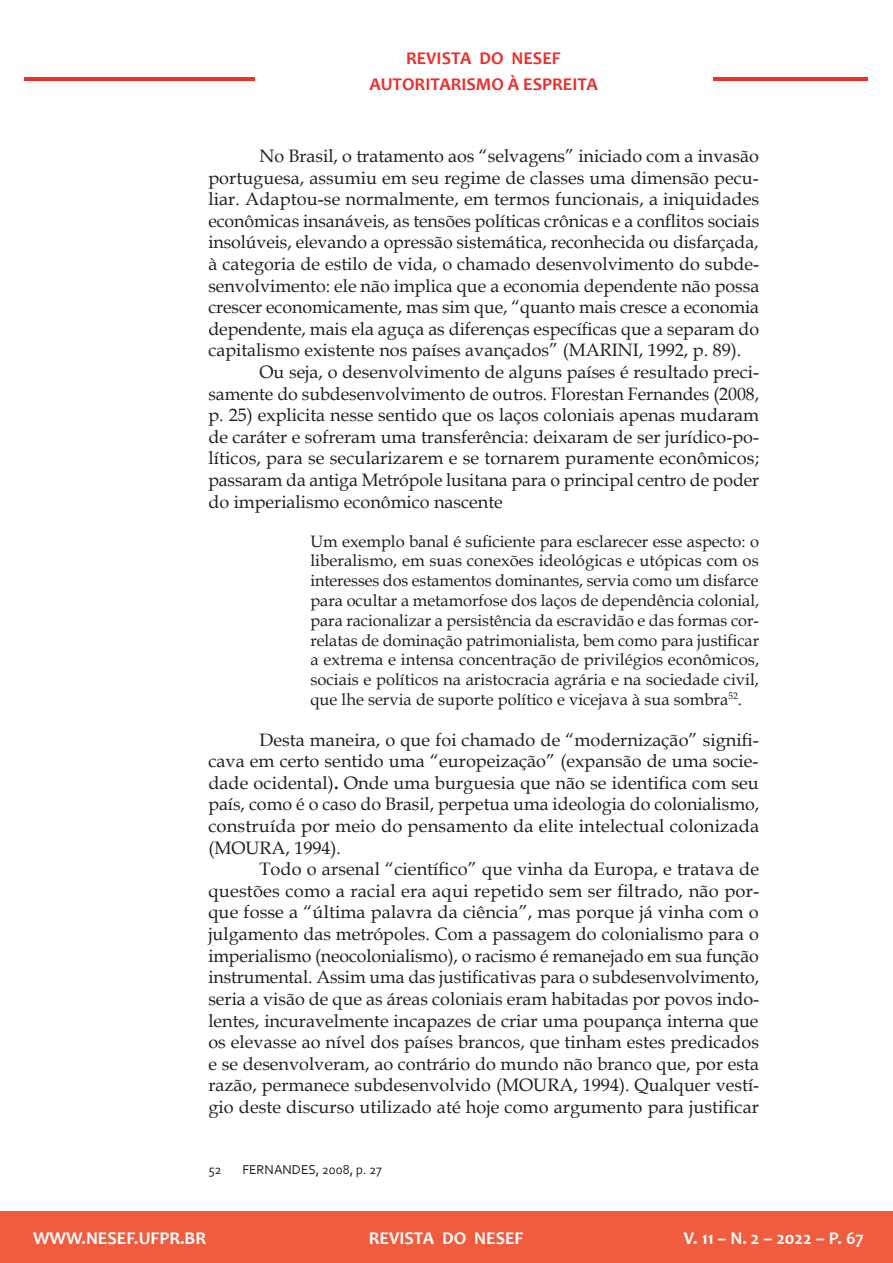
<style>
.page{position:relative;width:893px;height:1263px;background:#fff}
.page>*{position:absolute;margin:0;border:0;box-sizing:border-box;transform-origin:0 0}
.t1{font:18px/21.6px "Book Antiqua";color:#231f20;text-align:justify}
.t2{font:700 18px "Candara";color:#fff}
.t3{font:700 18px/25.8px "Candara";color:#ee2d2d;text-align:center}
.t4{font:16.5px/19.8px "Book Antiqua";color:#231f20;text-align:justify}
.t5{font:13.5px "Corbel";color:#231f20}
.s1{font-weight:700}
</style>
<div class="page">
<div style="left:0;top:1212px;width:893px;height:51px;background:#f15b3e"></div>
<hr style="left:25px;top:77px;width:230px;height:4px;background:#ee2d2d">
<hr style="left:713px;top:77px;width:155px;height:4px;background:#ee2d2d">
<p class="t3" style="left:370px;top:45px;width:230px">REVISTA DO NESEF<br>AUTORITARISMO À ESPREITA</p>
<p class="t1" style="left:208px;top:145px;width:552px;text-indent:51px">No Brasil, o tratamento aos “selvagens” iniciado com a invasão portuguesa, assumiu em seu regime de classes uma dimensão pecu&shy;liar. Adaptou-se normalmente, em termos funcionais, a iniquidades econômicas insanáveis, as tensões políticas crônicas e a conflitos sociais insolúveis, elevando a opressão sistemática, reconhecida ou disfarçada, à categoria de estilo de vida, o chamado desenvolvimento do subde&shy;senvolvimento: ele não implica que a economia dependente não possa crescer economicamente, mas sim que, “quanto mais cresce a economia dependente, mais ela aguça as diferenças específicas que a separam do capitalismo existente nos países avançados” (MARINI, 1992, p. 89).</p>
<p class="t1" style="left:208px;top:361px;width:552px;text-indent:51px">Ou seja, o desenvolvimento de alguns países é resultado preci&shy;samente do subdesenvolvimento de outros. Florestan Fernandes (2008, p. 25) explicita nesse sentido que os laços coloniais apenas mudaram de caráter e sofreram uma transferência: deixaram de ser jurídico-po&shy;líticos, para se secularizarem e se tornarem puramente econômicos; passaram da antiga Metrópole lusitana para o principal centro de poder do imperialismo econômico nascente</p>
<p class="t4" style="left:310px;top:531px;width:450px">Um exemplo banal é suficiente para esclarecer esse aspecto: o liberalismo, em suas conexões ideológicas e utópicas com os interesses dos estamentos dominantes, servia como um disfarce para ocultar a metamorfose dos laços de dependência colonial, para racionalizar a persistência da escravidão e das formas cor&shy;relatas de dominação patrimonialista, bem como para justificar a extrema e intensa concentração de privilégios econômicos, sociais e políticos na aristocracia agrária e na sociedade civil, que lhe servia de suporte político e vicejava à sua sombra<sup>52</sup>.</p>
<p class="t1" style="left:208px;top:728px;width:552px;text-indent:51px">Desta maneira, o que foi chamado de “modernização” signifi&shy;cava em certo sentido uma “europeização” (expansão de uma socie&shy;dade ocidental)<span class="s1">.</span> Onde uma burguesia que não se identifica com seu país, como é o caso do Brasil, perpetua uma ideologia do colonialismo, construída por meio do pensamento da elite intelectual colonizada (MOURA, 1994).</p>
<p class="t1" style="left:208px;top:858px;width:552px;text-indent:51px">Todo o arsenal “científico” que vinha da Europa, e tratava de questões como a racial era aqui repetido sem ser filtrado, não por&shy;que fosse a “última palavra da ciência”, mas porque já vinha com o julgamento das metrópoles. Com a passagem do colonialismo para o imperialismo (neocolonialismo), o racismo é remanejado em sua função instrumental. Assim uma das justificativas para o subdesenvolvimento, seria a visão de que as áreas coloniais eram habitadas por povos indo&shy;lentes, incuravelmente incapazes de criar uma poupança interna que os elevasse ao nível dos países brancos, que tinham estes predicados e se desenvolveram, ao contrário do mundo não branco que, por esta razão, permanece subdesenvolvido (MOURA, 1994). Qualquer vestí&shy;gio deste discurso utilizado até hoje como argumento para justificar</p>
<p class="t5" style="left:208px;top:1161px;width:15px">52</p>
<p class="t5" style="left:242px;top:1161px;width:141px">FERNANDES, 2008, p. 27</p>
<p class="t2" style="left:33px;top:1227px;width:175px">WWW.NESEF.UFPR.BR</p>
<p class="t2" style="left:369px;top:1227px;width:156px">REVISTA DO NESEF</p>
<p class="t2" style="left:684px;top:1227px;width:181px">V. 11 – N. 2 – 2022 – P. 67</p>
</div>
